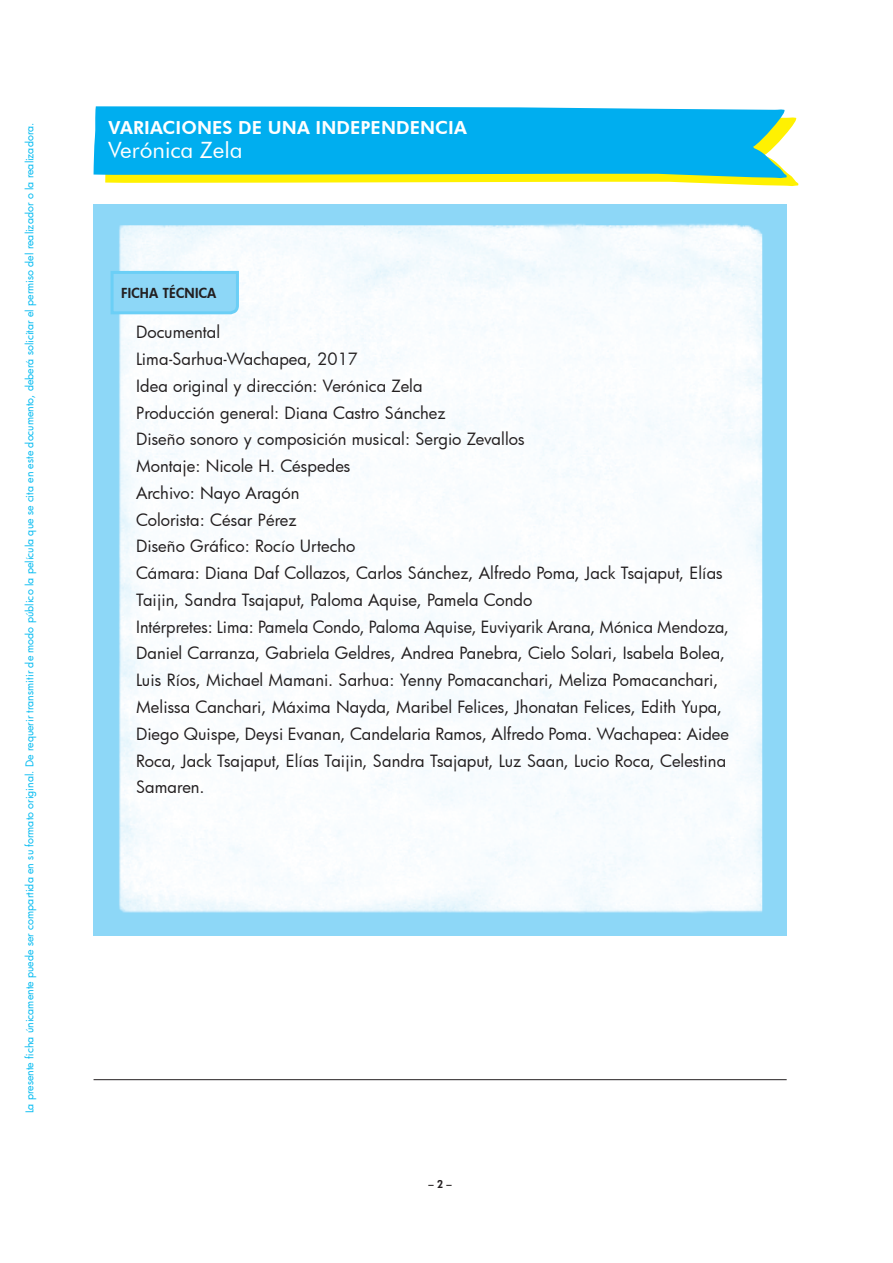
<style>
.page{position:relative;width:893px;height:1263px;background:#fff}
.page>*{position:absolute;margin:0;border:0;box-sizing:border-box;transform-origin:0 0}
.titulo2{font:22.5px "Futura BT";color:#fff}
.titulo2-2{font:800 18px "Futura BT";letter-spacing:.005em;color:#fff}
.interior{font:16.5px "Futura";letter-spacing:.005em;color:#231f20}
.cenefa{font:800 13.5px "Futura";letter-spacing:.02em;color:#231f20}
.t1{font:10.5px "Futura";letter-spacing:.005em;color:#00baf1}
.t2{font:800 10.5px "Futura";color:#231f20}
</style>
<div class="page">
<svg style="left:105px;top:117px;width:694px;height:69px"></svg>
<svg style="left:94px;top:106px;width:695px;height:72px;background:#17b4e0"></svg>
<img style="left:94px;top:205px;width:693px;height:730px">
<svg style="left:109px;top:269px;width:131px;height:47px;background:#8fd8f7"></svg>
<hr style="left:94px;top:1079px;width:693px;height:1px;background:#231f20">
<p class="t1" style="left:23px;top:1113px;width:992px;rotate:-90deg">La presente ficha únicamente puede ser compartida en su formato original. De requerir transmitir de modo público la película que se cita en este documento, deberá solicitar el permiso del realizador o la realizadora.</p>
<p class="titulo2-2" style="left:108px;top:117px;width:360px">VARIACIONES DE UNA INDEPENDENCIA</p>
<p class="titulo2" style="left:108px;top:137px;width:136px">Verónica Zela</p>
<p class="cenefa" style="left:121px;top:284px;width:97px">FICHA TÉCNICA</p>
<p class="interior" style="left:136px;top:321px;width:86px">Documental</p>
<p class="interior" style="left:136px;top:348px;width:224px">Lima-Sarhua-Wachapea, 2017</p>
<p class="interior" style="left:136px;top:375px;width:288px">Idea original y dirección: Verónica Zela</p>
<p class="interior" style="left:136px;top:401px;width:312px">Producción general: Diana Castro Sánchez</p>
<p class="interior" style="left:136px;top:428px;width:390px">Diseño sonoro y composición musical: Sergio Zevallos</p>
<p class="interior" style="left:136px;top:455px;width:216px">Montaje: Nicole H. Céspedes</p>
<p class="interior" style="left:136px;top:482px;width:165px">Archivo: Nayo Aragón</p>
<p class="interior" style="left:136px;top:508px;width:163px">Colorista: César Pérez</p>
<p class="interior" style="left:136px;top:535px;width:221px">Diseño Gráfico: Rocío Urtecho</p>
<p class="interior" style="left:136px;top:562px;width:588px">Cámara: Diana Daf Collazos, Carlos Sánchez, Alfredo Poma, Jack Tsajaput, Elías</p>
<p class="interior" style="left:136px;top:589px;width:398px">Taijin, Sandra Tsajaput, Paloma Aquise, Pamela Condo</p>
<p class="interior" style="left:136px;top:615px;width:595px">Intérpretes: Lima: Pamela Condo, Paloma Aquise, Euviyarik Arana, Mónica Mendoza,</p>
<p class="interior" style="left:136px;top:642px;width:590px">Daniel Carranza, Gabriela Geldres, Andrea Panebra, Cielo Solari, Isabela Bolea,</p>
<p class="interior" style="left:136px;top:669px;width:584px">Luis Ríos, Michael Mamani. Sarhua: Yenny Pomacanchari, Meliza Pomacanchari,</p>
<p class="interior" style="left:136px;top:696px;width:588px">Melissa Canchari, Máxima Nayda, Maribel Felices, Jhonatan Felices, Edith Yupa,</p>
<p class="interior" style="left:136px;top:722px;width:595px">Diego Quispe, Deysi Evanan, Candelaria Ramos, Alfredo Poma. Wachapea: Aidee</p>
<p class="interior" style="left:136px;top:749px;width:592px">Roca, Jack Tsajaput, Elías Taijin, Sandra Tsajaput, Luz Saan, Lucio Roca, Celestina</p>
<p class="interior" style="left:136px;top:776px;width:70px">Samaren.</p>
<p class="t2" style="left:429px;top:1177px;width:25px">– 2 –</p>
</div>
